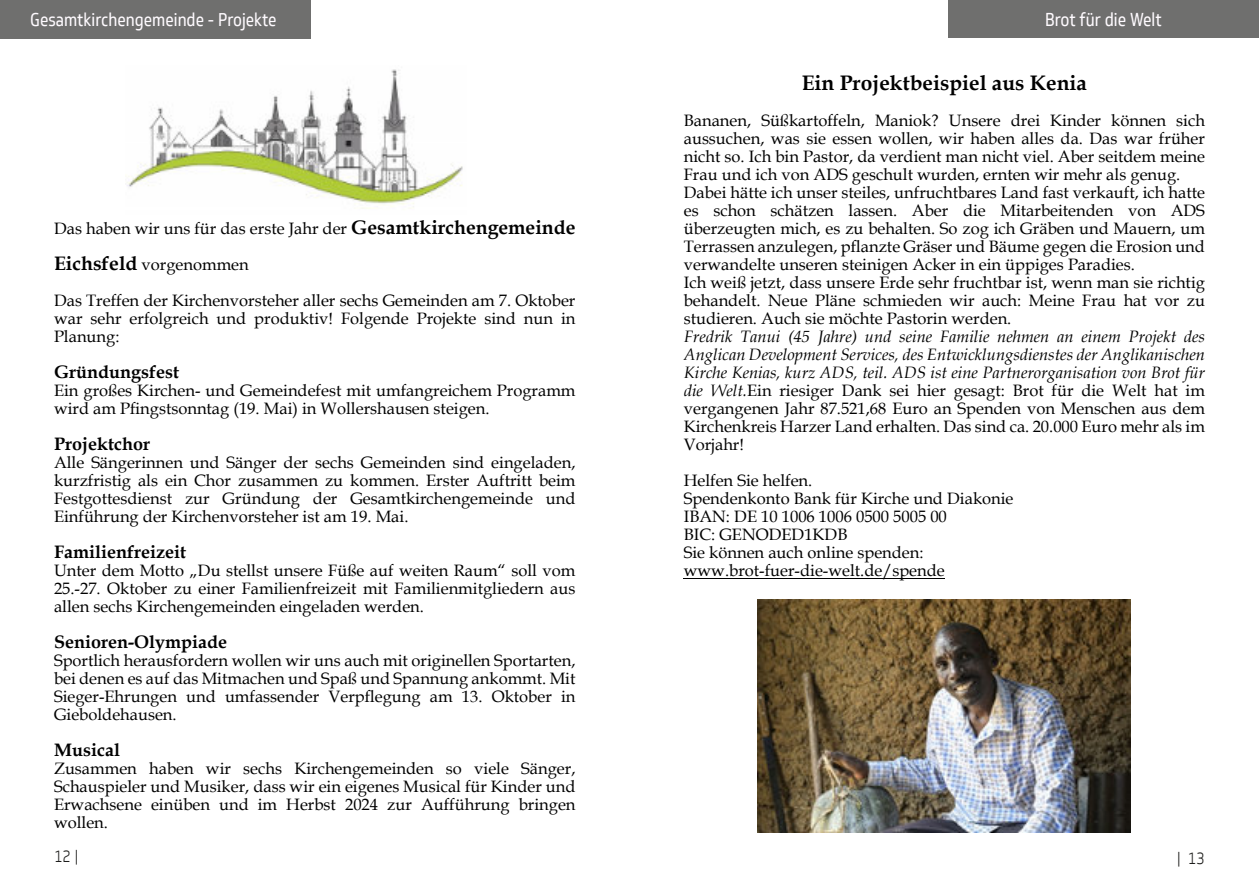
<style>
.page{position:relative;width:1259px;height:893px;background:#fff}
.page>*{position:absolute;margin:0;border:0;box-sizing:border-box;transform-origin:0 0}
.t1{font:700 21px "Book Antiqua";color:#000}
.t2{font:18.15px "Soleto";color:#fffbff;scale:.85 1}
.t3{font:700 18px "Book Antiqua";color:#000}
.t4{font:18px "Soleto";color:#fffbff;scale:.85 1}
.t5{font:16.5px/18px "Book Antiqua";color:#000}
.t6{font:italic 16.5px/18px "Book Antiqua";color:#000;text-align:justify}
.t7{font:300 16.5px "Soleto";color:#1d1d1b;scale:.88 1}
.s1{font-weight:700;font-size:19.5px}
.s2{font-style:normal}
</style>
<div class="page">
<div style="left:0;top:0;width:311px;height:38px;background:#6f6f6e"></div>
<div style="left:948px;top:0;width:311px;height:37px;background:#6f6f6e"></div>
<img style="left:127px;top:69px;width:336px;height:140px">
<hr style="left:684px;top:578px;width:261px;height:1px;background:#000">
<img style="left:758px;top:600px;width:372px;height:233px">
<p class="t4" style="left:30px;top:12px;width:291px">Gesamtkirchengemeinde - Projekte</p>
<p class="t5" style="left:54px;top:212px;width:523px;line-height:36px">Das haben wir uns für das erste Jahr der <span class="s1">Gesamtkirchengemeinde<br>Eichsfeld</span> vorgenommen<br>Das Treffen der Kirchenvorsteher aller sechs Gemeinden am 7. Oktober</p>
<p class="t5" style="left:54px;top:311px;width:523px">war sehr erfolgreich und produktiv! Folgende Projekte sind nun in<br>Planung:</p>
<p class="t3" style="left:54px;top:365px;width:126px">Gründungsfest</p>
<p class="t5" style="left:54px;top:383px;width:523px">Ein großes Kirchen- und Gemeindefest mit umfangreichem Programm wird am Pfingstsonntag (19. Mai) in Wollershausen steigen.</p>
<p class="t3" style="left:54px;top:437px;width:97px">Projektchor</p>
<p class="t5" style="left:54px;top:455px;width:523px;text-align:justify">Alle Sängerinnen und Sänger der sechs Gemeinden sind eingeladen, kurzfristig als ein Chor zusammen zu kommen. Erster Auftritt beim Festgottesdienst zur Gründung der Gesamtkirchengemeinde und Einführung der Kirchenvorsteher ist am 19. Mai.</p>
<p class="t3" style="left:54px;top:545px;width:133px">Familienfreizeit</p>
<p class="t5" style="left:54px;top:563px;width:523px;text-align:justify">Unter dem Motto „Du stellst unsere Füße auf weiten Raum“ soll vom 25.-27. Oktober zu einer Familienfreizeit mit Familienmitgliedern aus allen sechs Kirchengemeinden eingeladen werden.</p>
<p class="t3" style="left:54px;top:635px;width:174px">Senioren-Olympiade</p>
<p class="t5" style="left:54px;top:653px;width:523px;text-align:justify">Sportlich herausfordern wollen wir uns auch mit originellen Sportarten, bei denen es auf das Mitmachen und Spaß und Spannung ankommt. Mit Sieger-Ehrungen und umfassender Verpflegung am 13. Oktober in Gieboldehausen.</p>
<p class="t3" style="left:54px;top:743px;width:67px">Musical</p>
<p class="t5" style="left:54px;top:761px;width:523px;text-align:justify">Zusammen haben wir sechs Kirchengemeinden so viele Sänger, Schauspieler und Musiker, dass wir ein eigenes Musical für Kinder und Erwachsene einüben und im Herbst 2024 zur Aufführung bringen wollen.</p>
<p class="t7" style="left:54px;top:850px;width:29px">12 |</p>
<p class="t2" style="left:1045px;top:12px;width:139px">Brot für die Welt</p>
<p class="t1" style="left:802px;top:75px;width:287px">Ein Projektbeispiel aus Kenia</p>
<p class="t5" style="left:684px;top:113px;width:523px">Bananen, Süßkartoffeln, Maniok? Unsere drei Kinder können sich aussuchen, was sie essen wollen, wir haben alles da. Das war früher nicht so. Ich bin Pastor, da verdient man nicht viel. Aber seitdem meine Frau und ich von ADS geschult wurden, ernten wir mehr als genug.<br>Dabei hätte ich unser steiles, unfruchtbares Land fast verkauft, ich hatte es schon schätzen lassen. Aber die Mitarbeitenden von ADS überzeugten mich, es zu behalten. So zog ich Gräben und Mauern, um Terrassen anzulegen, pflanzte Gräser und Bäume gegen die Erosion und verwandelte unseren steinigen Acker in ein üppiges Paradies.<br>Ich weiß jetzt, dass unsere Erde sehr fruchtbar ist, wenn man sie richtig behandelt. Neue Pläne schmieden wir auch: Meine Frau hat vor zu studieren. Auch sie möchte Pastorin werden.</p>
<p class="t6" style="left:684px;top:329px;width:523px">Fredrik Tanui (45 Jahre) und seine Familie nehmen an einem Projekt des Anglican Development Services, des Entwicklungsdienstes der Anglikanischen Kirche Kenias, kurz ADS, teil. ADS ist eine Partnerorganisation von Brot für die Welt.<span class="s2">Ein riesiger Dank sei hier gesagt: Brot für die Welt hat im vergangenen Jahr 87.521,68 Euro an Spenden von Menschen aus dem Kirchenkreis Harzer Land erhalten. Das sind ca. 20.000 Euro mehr als im Vorjahr!</span></p>
<p class="t5" style="left:684px;top:473px;width:331px">Helfen Sie helfen.<br>Spendenkonto Bank für Kirche und Diakonie<br>IBAN: DE 10 1006 1006 0500 5005 00<br>BIC: GENODED1KDB<br>Sie können auch online spenden: www.brot-fuer-die-welt.de/spende</p>
<p class="t7" style="left:1177px;top:851px;width:33px">| 13</p>
</div>
